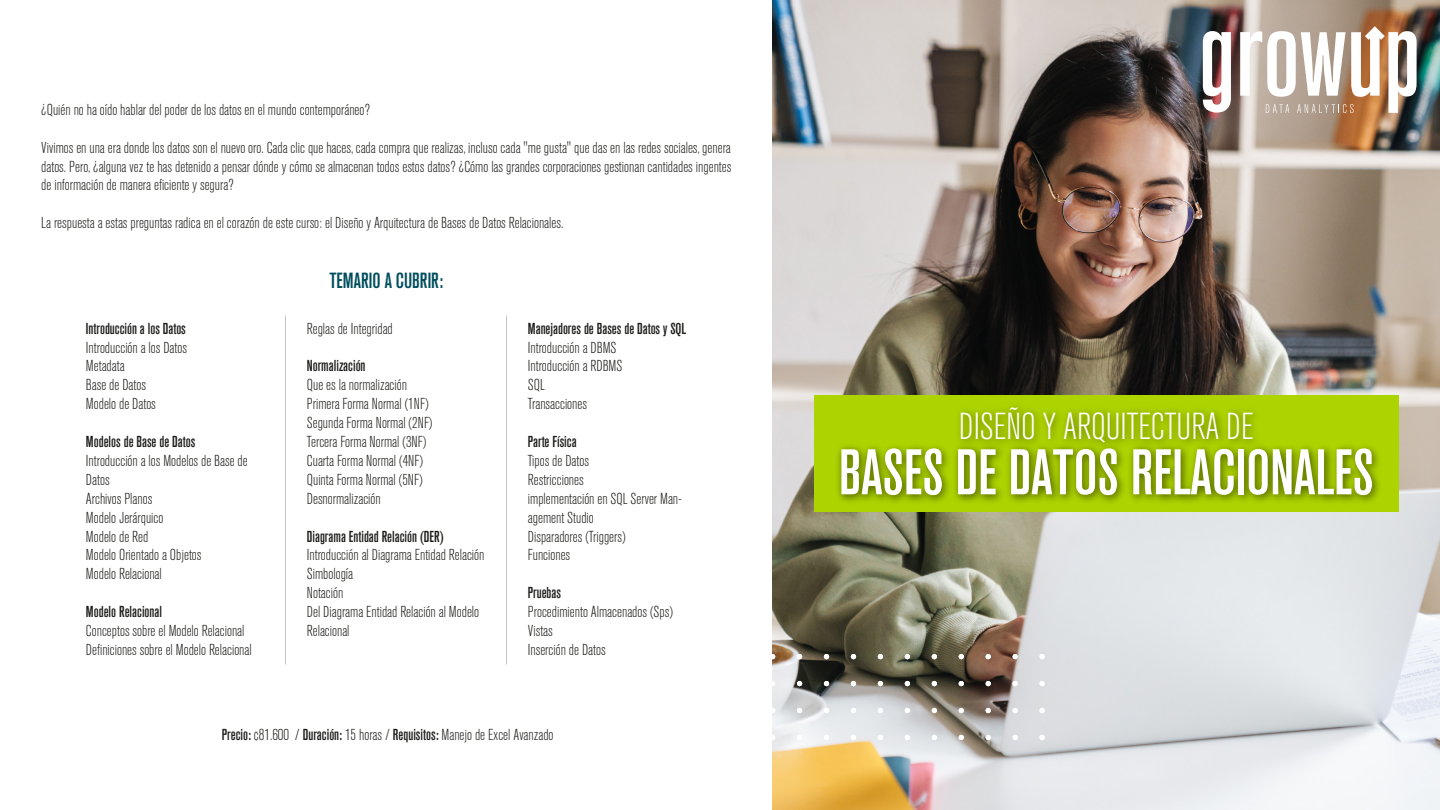
<style>
.page{position:relative;width:1440px;height:810px;background:#fff}
.page>*{position:absolute;margin:0;border:0;box-sizing:border-box;transform-origin:0 0}
.t1{font:63.75px "Akzidenz Grotesk BQ Md Cnd Alt";color:#fff}
.t2{font:300 condensed 37.28px "Akzidenz Grotesk BQ";color:#fff}
.t3{font:500 condensed 21.75px "Akzidenz Grotesk BQ";color:#004e5d}
.t4{font:300 condensed 15.75px/18.9px "Akzidenz Grotesk BQ";color:#1d1d1b}
.t5{font:500 condensed 15.75px "Akzidenz Grotesk BQ";color:#1d1d1b}
.s1{font-family:"Akzidenz Grotesk BQ Md Cnd Alt";font-weight:400;font-stretch:normal}
</style>
<div class="page">
<img style="left:772px;top:1px;width:668px;height:809px">
<svg style="left:772px;top:654px;width:3px;height:5px"></svg>
<svg style="left:772px;top:681px;width:3px;height:5px"></svg>
<svg style="left:772px;top:708px;width:3px;height:5px"></svg>
<svg style="left:772px;top:735px;width:3px;height:5px"></svg>
<svg style="left:797px;top:654px;width:5px;height:5px"></svg>
<svg style="left:797px;top:681px;width:5px;height:5px"></svg>
<svg style="left:797px;top:708px;width:5px;height:5px"></svg>
<svg style="left:797px;top:735px;width:5px;height:5px"></svg>
<svg style="left:824px;top:654px;width:5px;height:5px"></svg>
<svg style="left:824px;top:681px;width:5px;height:5px"></svg>
<svg style="left:824px;top:708px;width:5px;height:5px"></svg>
<svg style="left:824px;top:735px;width:5px;height:5px"></svg>
<svg style="left:851px;top:654px;width:5px;height:5px"></svg>
<svg style="left:851px;top:681px;width:5px;height:5px"></svg>
<svg style="left:851px;top:708px;width:5px;height:5px"></svg>
<svg style="left:851px;top:735px;width:5px;height:5px"></svg>
<svg style="left:878px;top:654px;width:5px;height:5px"></svg>
<svg style="left:878px;top:681px;width:5px;height:5px"></svg>
<svg style="left:878px;top:708px;width:5px;height:5px"></svg>
<svg style="left:878px;top:735px;width:5px;height:5px"></svg>
<svg style="left:905px;top:654px;width:5px;height:5px"></svg>
<svg style="left:905px;top:681px;width:5px;height:5px"></svg>
<svg style="left:905px;top:708px;width:5px;height:5px"></svg>
<svg style="left:905px;top:735px;width:5px;height:5px"></svg>
<svg style="left:932px;top:654px;width:5px;height:5px"></svg>
<svg style="left:932px;top:681px;width:5px;height:5px"></svg>
<svg style="left:932px;top:708px;width:5px;height:5px"></svg>
<svg style="left:932px;top:735px;width:5px;height:5px"></svg>
<svg style="left:959px;top:654px;width:5px;height:5px"></svg>
<svg style="left:959px;top:681px;width:5px;height:5px"></svg>
<svg style="left:959px;top:708px;width:5px;height:5px"></svg>
<svg style="left:959px;top:735px;width:5px;height:5px"></svg>
<svg style="left:986px;top:654px;width:5px;height:5px"></svg>
<svg style="left:986px;top:681px;width:5px;height:5px"></svg>
<svg style="left:986px;top:708px;width:5px;height:5px"></svg>
<svg style="left:986px;top:735px;width:5px;height:5px"></svg>
<svg style="left:1013px;top:654px;width:5px;height:5px"></svg>
<svg style="left:1013px;top:681px;width:5px;height:5px"></svg>
<svg style="left:1013px;top:708px;width:5px;height:5px"></svg>
<svg style="left:1013px;top:735px;width:5px;height:5px"></svg>
<svg style="left:1040px;top:654px;width:5px;height:5px"></svg>
<svg style="left:1040px;top:681px;width:5px;height:5px"></svg>
<svg style="left:1040px;top:708px;width:5px;height:5px"></svg>
<svg style="left:1040px;top:735px;width:5px;height:5px"></svg>
<div style="left:814px;top:395px;width:584px;height:117px;background:#aed400"></div>
<img style="left:830px;top:406px;width:558px;height:115px">
<svg style="left:1203px;top:31px;width:28px;height:82px"></svg>
<svg style="left:1240px;top:26px;width:177px;height:87px"></svg>
<p class="t4" style="left:41px;top:101px;width:330px">¿Quién no ha oído hablar del poder de los datos en el mundo contemporáneo?</p>
<p class="t4" style="left:41px;top:139px;width:692px;text-align:justify">Vivimos en una era donde los datos son el nuevo oro. Cada clic que haces, cada compra que realizas, incluso cada "me gusta" que das en las redes sociales, genera datos. Pero, ¿alguna vez te has detenido a pensar dónde y cómo se almacenan todos estos datos? ¿Cómo las grandes corporaciones gestionan cantidades ingentes de información de manera eficiente y segura?</p>
<p class="t4" style="left:41px;top:213px;width:524px">La respuesta a estas preguntas radica en el corazón de este curso: el Diseño y Arquitectura de Bases de Datos Relacionales.</p>
<p class="t5" style="left:86px;top:319px;width:101px">Introducción a los Datos</p>
<p class="t4" style="left:86px;top:338px;width:103px">Introducción a los Datos<br>Metadata<br>Base de Datos<br>Modelo de Datos</p>
<p class="t5" style="left:86px;top:433px;width:111px">Modelos de Base de Datos</p>
<p class="t4" style="left:86px;top:452px;width:163px">Introducción a los Modelos de Base de<br>Datos<br>Archivos Planos<br>Modelo Jerárquico<br>Modelo de Red<br>Modelo Orientado a Objetos<br>Modelo Relacional</p>
<p class="t5" style="left:86px;top:603px;width:78px">Modelo Relacional</p>
<p class="t4" style="left:86px;top:622px;width:167px">Conceptos sobre el Modelo Relacional<br>Definiciones sobre el Modelo Relacional</p>
<h3 class="t3" style="left:329px;top:268px;width:115px">TEMARIO A CUBRIR:</h3>
<p class="t4" style="left:307px;top:319px;width:87px">Reglas de Integridad</p>
<p class="t5" style="left:307px;top:357px;width:60px">Normalización</p>
<p class="t4" style="left:307px;top:376px;width:127px">Que es la normalización<br>Primera Forma Normal (1NF)<br>Segunda Forma Normal (2NF)<br>Tercera Forma Normal (3NF)<br>Cuarta Forma Normal (4NF)<br>Quinta Forma Normal (5NF)<br>Desnormalización</p>
<p class="t5" style="left:307px;top:527px;width:138px">Diagrama Entidad Relación (DER)</p>
<p class="t4" style="left:307px;top:546px;width:179px">Introducción al Diagrama Entidad Relación<br>Simbología<br>Notación<br>Del Diagrama Entidad Relación al Modelo<br>Relacional</p>
<p class="t5" style="left:528px;top:319px;width:160px">Manejadores de Bases de Datos y SQL</p>
<p class="t4" style="left:528px;top:338px;width:96px">Introducción a DBMS<br>Introducción a RDBMS<br>SQL<br>Transacciones</p>
<p class="t5" style="left:528px;top:433px;width:50px">Parte Física</p>
<p class="t4" style="left:528px;top:452px;width:156px">Tipos de Datos<br>Restricciones<br>implementación en SQL Server Man&shy;agement Studio<br>Disparadores (Triggers)<br>Funciones</p>
<p class="t5" style="left:528px;top:584px;width:35px">Pruebas</p>
<p class="t4" style="left:528px;top:603px;width:147px">Procedimiento Almacenados (Sps)<br>Vistas<br>Inserción de Datos</p>
<p class="t4" style="left:222px;top:726px;width:333px"><span class="s1">Precio:</span> ¢81.600 / <span class="s1">Duración:</span> 15 horas / <span class="s1">Requisitos:</span> Manejo de Excel Avanzado</p>
<h2 class="t2" style="left:959px;top:406px;width:296px">DISEÑO Y ARQUITECTURA DE</h2>
<h1 class="t1" style="left:839px;top:436px;width:537px">BASES DE DATOS RELACIONALES</h1>
</div>
